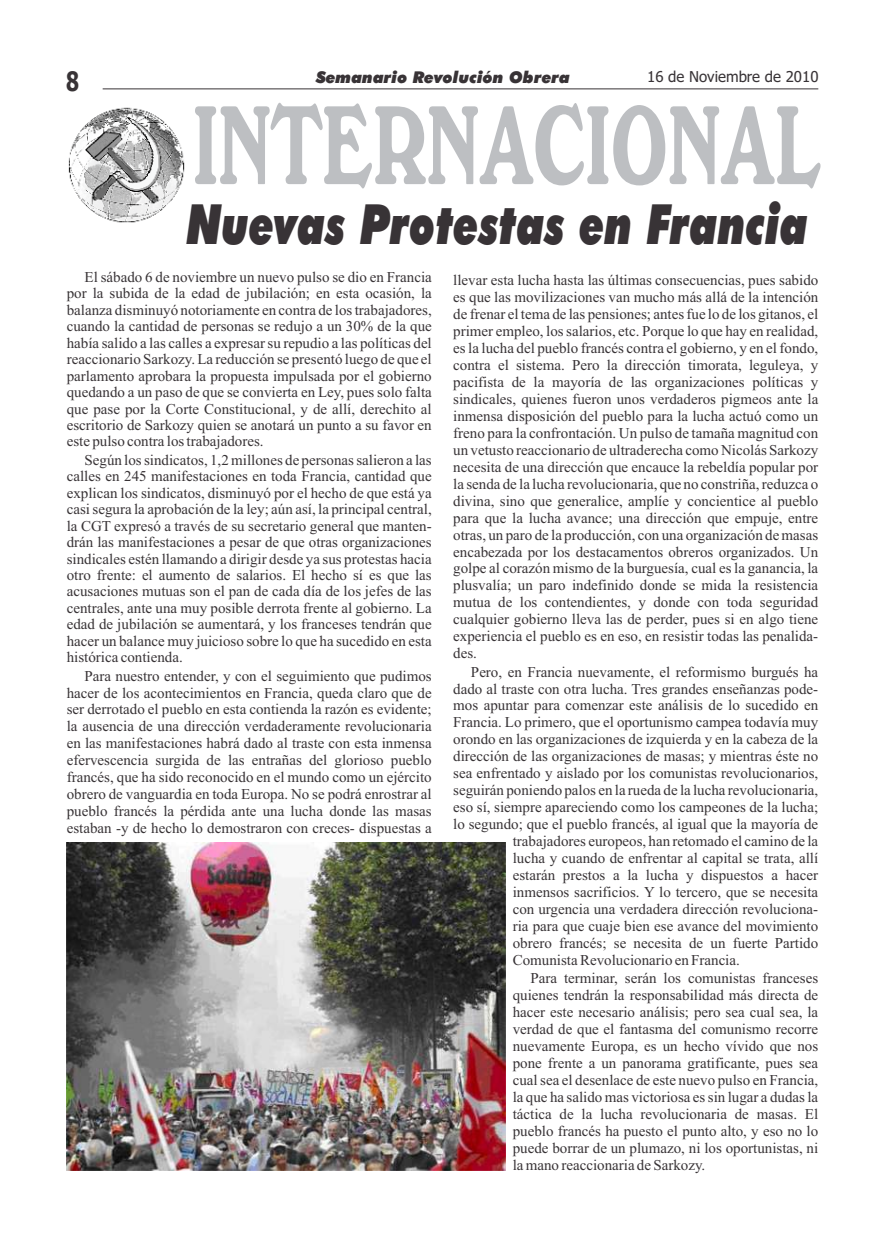
<style>
.page{position:relative;width:886px;height:1241px;background:#fff}
.page>*{position:absolute;margin:0;border:0;box-sizing:border-box;transform-origin:0 0}
.t1{font:109.38px "Windsor BT";color:#bdbfc2;scale:.61 1}
.t2{font:italic 900 55.38px "Futura BT";color:#383336;scale:.76 1}
.t3{font:700 26.88px "Tahoma";color:#383336;scale:.76 1}
.t4{font:italic 900 16.25px "Futura BT";color:#383336}
.t5{font:15px/17px "Times New Roman";color:#383336;text-align:justify}
.t6{font:15px "Tahoma";color:#383336}
</style>
<div class="page">
<hr style="left:103px;top:89px;width:715px;height:1px;background:#383336">
<img style="left:68px;top:107px;width:117px;height:116px">
<img style="left:67px;top:842px;width:439px;height:327px">
<h3 class="t3" style="left:66px;top:70px;width:19px">8</h3>
<p class="t4" style="left:316px;top:71px;width:255px">Semanario Revolución Obrera</p>
<p class="t6" style="left:647px;top:71px;width:173px">16 de Noviembre de 2010</p>
<h1 class="t1" style="left:193px;top:101px;width:1030px">INTERNACIONAL</h1>
<h2 class="t2" style="left:186px;top:202px;width:820px">Nuevas Protestas en Francia</h2>
<p class="t5" style="left:67px;top:270px;width:366px;line-height:16.5px;text-indent:18px">El sábado 6 de noviembre un nuevo pulso se dio en Francia por la subida de la edad de jubilación; en esta ocasión, la balanza disminuyó notoriamente en contra de los trabajadores, cuando la cantidad de personas se redujo a un 30% de la que había salido a las calles a expresar su repudio a las políticas del reaccionario Sarkozy. La reducción se presentó luego de que el parlamento aprobara la propuesta impulsada por el gobierno quedando a un paso de que se convierta en Ley, pues solo falta que pase por la Corte Constitucional, y de allí, derechito al escritorio de Sarkozy quien se anotará un punto a su favor en este pulso contra los trabajadores.</p>
<p class="t5" style="left:67px;top:453px;width:366px;line-height:16.5px;text-indent:18px">Según los sindicatos, 1,2 millones de personas salieron a las calles en 245 manifestaciones en toda Francia, cantidad que explican los sindicatos, disminuyó por el hecho de que está ya casi segura la aprobación de la ley; aún así, la principal central, la CGT expresó a través de su secretario general que manten&shy;drán las manifestaciones a pesar de que otras organizaciones sindicales estén llamando a dirigir desde ya sus protestas hacia otro frente: el aumento de salarios. El hecho sí es que las acusaciones mutuas son el pan de cada día de los jefes de las centrales, ante una muy posible derrota frente al gobierno. La edad de jubilación se aumentará, y los franceses tendrán que hacer un balance muy juicioso sobre lo que ha sucedido en esta histórica contienda.</p>
<p class="t5" style="left:67px;top:668px;width:366px;text-indent:18px">Para nuestro entender, y con el seguimiento que pudimos hacer de los acontecimientos en Francia, queda claro que de ser derrotado el pueblo en esta contienda la razón es evidente; la ausencia de una dirección verdaderamente revolucionaria en las manifestaciones habrá dado al traste con esta inmensa efervescencia surgida de las entrañas del glorioso pueblo francés, que ha sido reconocido en el mundo como un ejército obrero de vanguardia en toda Europa. No se podrá enrostrar al pueblo francés la pérdida ante una lucha donde las masas estaban -y de hecho lo demostraron con creces- dispuestas a</p>
<p class="t5" style="left:453px;top:273px;width:366px">llevar esta lucha hasta las últimas consecuencias, pues sabido es que las movilizaciones van mucho más allá de la intención de frenar el tema de las pensiones; antes fue lo de los gitanos, el primer empleo, los salarios, etc. Porque lo que hay en realidad, es la lucha del pueblo francés contra el gobierno, y en el fondo, contra el sistema. Pero la dirección timorata, leguleya, y pacifista de la mayoría de las organizaciones políticas y sindicales, quienes fueron unos verdaderos pigmeos ante la inmensa disposición del pueblo para la lucha actuó como un freno para la confrontación. Un pulso de tamaña magnitud con un vetusto reaccionario de ultraderecha como Nicolás Sarkozy necesita de una dirección que encauce la rebeldía popular por la senda de la lucha revolucionaria, que no constriña, reduzca o divina, sino que generalice, amplíe y concientice al pueblo para que la lucha avance; una dirección que empuje, entre otras, un paro de la producción, con una organización de masas encabezada por los destacamentos obreros organizados. Un golpe al corazón mismo de la burguesía, cual es la ganancia, la plusvalía; un paro indefinido donde se mida la resistencia mutua de los contendientes, y donde con toda seguridad cualquier gobierno lleva las de perder, pues si en algo tiene experiencia el pueblo es en eso, en resistir todas las penalida&shy;des.</p>
<p class="t5" style="left:471px;top:664px;width:349px">Pero, en Francia nuevamente, el reformismo burgués ha</p>
<p class="t5" style="left:453px;top:681px;width:366px">dado al traste con otra lucha. Tres grandes enseñanzas pode-</p>
<p class="t5" style="left:453px;top:698px;width:366px">mos apuntar para comenzar este análisis de lo sucedido en</p>
<p class="t5" style="left:453px;top:715px;width:366px">Francia. Lo primero, que el oportunismo campea todavía muy</p>
<p class="t5" style="left:453px;top:732px;width:366px">orondo en las organizaciones de izquierda y en la cabeza de la</p>
<p class="t5" style="left:453px;top:749px;width:366px">dirección de las organizaciones de masas; y mientras éste no</p>
<p class="t5" style="left:453px;top:766px;width:366px">sea enfrentado y aislado por los comunistas revolucionarios,</p>
<p class="t5" style="left:453px;top:783px;width:366px">seguirán poniendo palos en la rueda de la lucha revolucionaria,</p>
<p class="t5" style="left:453px;top:800px;width:366px">eso sí, siempre apareciendo como los campeones de la lucha;</p>
<p class="t5" style="left:453px;top:817px;width:366px">lo segundo; que el pueblo francés, al igual que la mayoría de</p>
<p class="t5" style="left:513px;top:833px;width:307px">trabajadores europeos, han retomado el camino de la</p>
<p class="t5" style="left:513px;top:850px;width:307px">lucha y cuando de enfrentar al capital se trata, allí</p>
<p class="t5" style="left:513px;top:867px;width:307px">estarán prestos a la lucha y dispuestos a hacer</p>
<p class="t5" style="left:513px;top:884px;width:307px">inmensos sacrificios. Y lo tercero, que se necesita</p>
<p class="t5" style="left:513px;top:901px;width:307px">con urgencia una verdadera dirección revoluciona-</p>
<p class="t5" style="left:513px;top:918px;width:307px">ria para que cuaje bien ese avance del movimiento</p>
<p class="t5" style="left:513px;top:935px;width:307px">obrero francés; se necesita de un fuerte Partido</p>
<p class="t5" style="left:513px;top:952px;width:229px">Comunista Revolucionario en Francia.</p>
<p class="t5" style="left:513px;top:970px;width:307px;text-indent:18px">Para terminar, serán los comunistas franceses quienes tendrán la responsabilidad más directa de hacer este necesario análisis; pero sea cual sea, la verdad de que el fantasma del comunismo recorre nuevamente Europa, es un hecho vívido que nos pone frente a un panorama gratificante, pues sea cual sea el desenlace de este nuevo pulso en Francia, la que ha salido mas victoriosa es sin lugar a dudas la táctica de la lucha revolucionaria de masas. El pueblo francés ha puesto el punto alto, y eso no lo puede borrar de un plumazo, ni los oportunistas, ni la mano reaccionaria de Sarkozy.</p>
</div>
